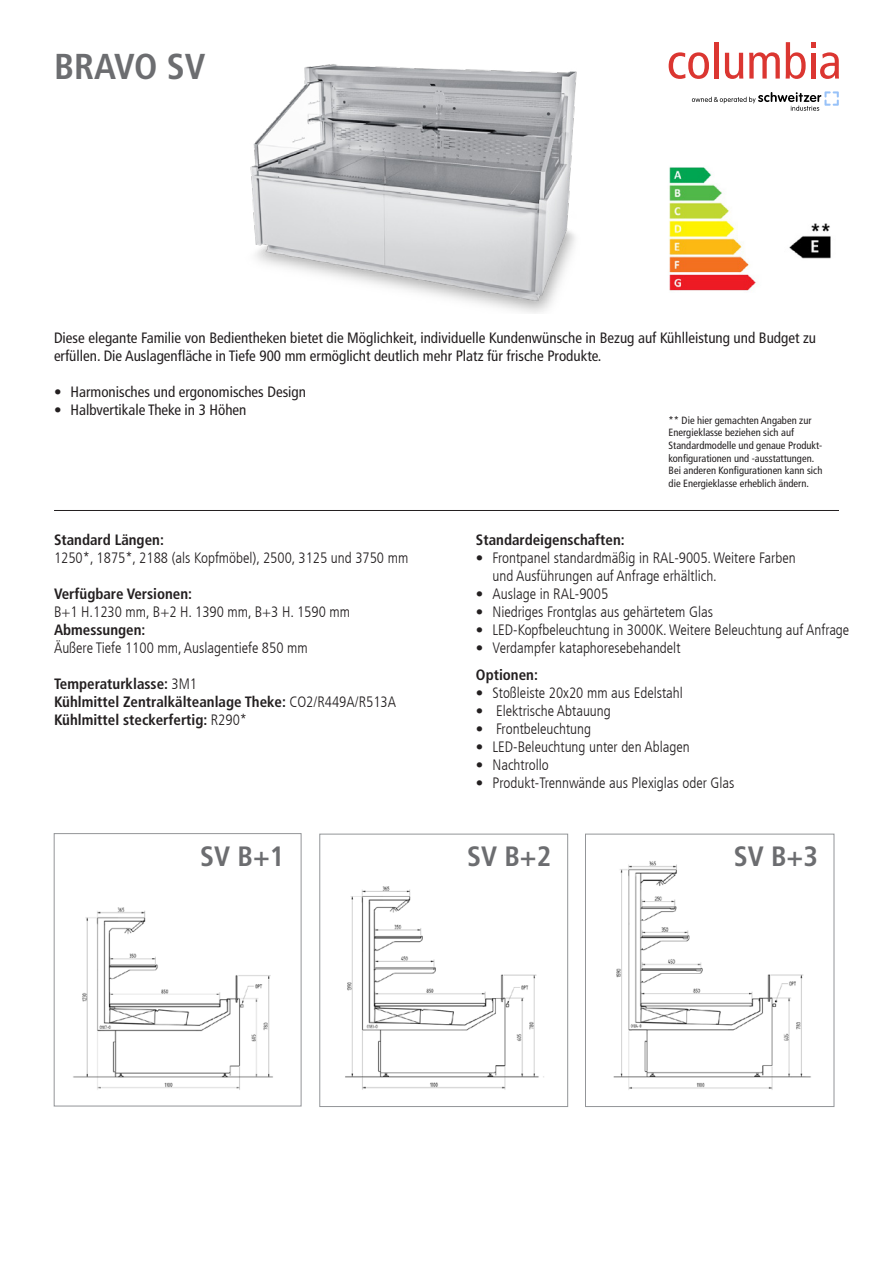
<style>
.page{position:relative;width:893px;height:1263px;background:#fff}
.page>*{position:absolute;margin:0;border:0;box-sizing:border-box;transform-origin:0 0}
.t1{font:700 condensed 36px "Frutiger LT Com";color:#6c6d70}
.t2{font:700 condensed 27.9px "Frutiger LT Com";color:#6c6d70}
.t3{font:700 condensed 23.7px "Frutiger LT Com";letter-spacing:-.01em;color:#6c6d70}
.t4{font:300 condensed 15px/18px "Frutiger LT Com";color:#231f20}
.t5{font:condensed 15px/18px "Frutiger LT Com";color:#231f20}
.t6{font:700 condensed 15px/18px "Frutiger LT Com";color:#231f20}
.t7{font:condensed 10.5px/12.6px "Frutiger LT Com";color:#231f20}
.s1{font-weight:300}
</style>
<div class="page">
<img style="left:250px;top:64px;width:327px;height:249px">
<svg style="left:692px;top:91px;width:147px;height:20px"></svg>
<svg style="left:669px;top:52px;width:40px;height:27px"></svg>
<div style="left:714px;top:42px;width:5px;height:37px;background:#db3631"></div>
<svg style="left:725px;top:53px;width:18px;height:26px"></svg>
<svg style="left:749px;top:52px;width:31px;height:27px"></svg>
<svg style="left:786px;top:42px;width:53px;height:37px"></svg>
<hr style="left:54px;top:510px;width:785px;height:1px;background:#231f20">
<img style="left:669px;top:167px;width:162px;height:124px">
<img style="left:613px;top:861px;width:198px;height:229px">
<div style="left:585px;top:834px;width:249px;height:273px;border:1px solid #939598"></div>
<img style="left:345px;top:886px;width:199px;height:204px">
<div style="left:319px;top:834px;width:249px;height:273px;border:1px solid #939598"></div>
<img style="left:73px;top:907px;width:200px;height:183px">
<div style="left:54px;top:833px;width:247px;height:273px;border:1px solid #939598"></div>
<h1 class="t1" style="left:54px;top:45px;width:153px">BRAVO SV</h1>
<p class="t5" style="left:54px;top:329px;width:764px">Diese elegante Familie von Bedientheken bietet die Möglichkeit, individuelle Kundenwünsche in Bezug auf Kühlleistung und Budget zu erfüllen. Die Auslagenfläche in Tiefe 900 mm ermöglicht deutlich mehr Platz für frische Produkte.</p>
<p class="t5" style="left:54px;top:383px;width:254px"><span class="s1">•</span> Harmonisches und ergonomisches Design</p>
<p class="t5" style="left:54px;top:401px;width:194px"><span class="s1">•</span> Halbvertikale Theke in 3 Höhen</p>
<p class="t7" style="left:669px;top:414px;width:155px">** Die hier gemachten Angaben zur Energieklasse beziehen sich auf Standardmodelle und genaue Produkt&shy;konfigurationen und -ausstattungen.<br>Bei anderen Konfigurationen kann sich die Energieklasse erheblich ändern.</p>
<p class="t6" style="left:54px;top:531px;width:111px">Standard Längen:</p>
<p class="t4" style="left:54px;top:549px;width:356px">1250*, 1875*, 2188 (als Kopfmöbel), 2500, 3125 und 3750 mm</p>
<p class="t6" style="left:54px;top:585px;width:140px">Verfügbare Versionen:</p>
<p class="t4" style="left:54px;top:603px;width:298px">B+1 H.1230 mm, B+2 H. 1390 mm, B+3 H. 1590 mm</p>
<p class="t6" style="left:54px;top:621px;width:93px">Abmessungen:</p>
<p class="t4" style="left:54px;top:639px;width:255px">Äußere Tiefe 1100 mm, Auslagentiefe 850 mm</p>
<p class="t6" style="left:54px;top:675px;width:344px">Temperaturklasse: <span class="s1">3M1<br></span>Kühlmittel Zentralkälteanlage Theke: <span class="s1">CO2/R449A/R513A<br></span>Kühlmittel steckerfertig: <span class="s1">R290*</span></p>
<p class="t6" style="left:476px;top:531px;width:150px">Standardeigenschaften:</p>
<p class="t4" style="left:492px;top:549px;width:305px;text-indent:-16px">• Frontpanel standardmäßig in RAL-9005. Weitere Farben und Ausführungen auf Anfrage erhältlich.</p>
<p class="t4" style="left:476px;top:585px;width:134px">• Auslage in RAL-9005</p>
<p class="t4" style="left:476px;top:603px;width:239px">• Niedriges Frontglas aus gehärtetem Glas</p>
<p class="t4" style="left:476px;top:621px;width:375px">• LED-Kopfbeleuchtung in 3000K. Weitere Beleuchtung auf Anfrage</p>
<p class="t4" style="left:476px;top:639px;width:206px">• Verdampfer kataphoresebehandelt</p>
<p class="t6" style="left:476px;top:666px;width:63px">Optionen:</p>
<p class="t4" style="left:476px;top:684px;width:208px">• Stoßleiste 20x20 mm aus Edelstahl</p>
<p class="t4" style="left:476px;top:702px;width:136px">• Elektrische Abtauung</p>
<p class="t4" style="left:476px;top:720px;width:117px">• Frontbeleuchtung</p>
<p class="t4" style="left:476px;top:738px;width:215px">• LED-Beleuchtung unter den Ablagen</p>
<p class="t4" style="left:476px;top:756px;width:74px">• Nachtrollo</p>
<p class="t4" style="left:476px;top:774px;width:260px">• Produkt-Trennwände aus Plexiglas oder Glas</p>
<h2 class="t2" style="left:200px;top:840px;width:86px">SV B+1</h2>
<h2 class="t2" style="left:467px;top:840px;width:86px">SV B+2</h2>
<h2 class="t2" style="left:734px;top:840px;width:86px">SV B+3</h2>
<h3 class="t3" style="left:488px;top:853px;width:72px">TOWER</h3>
</div>
